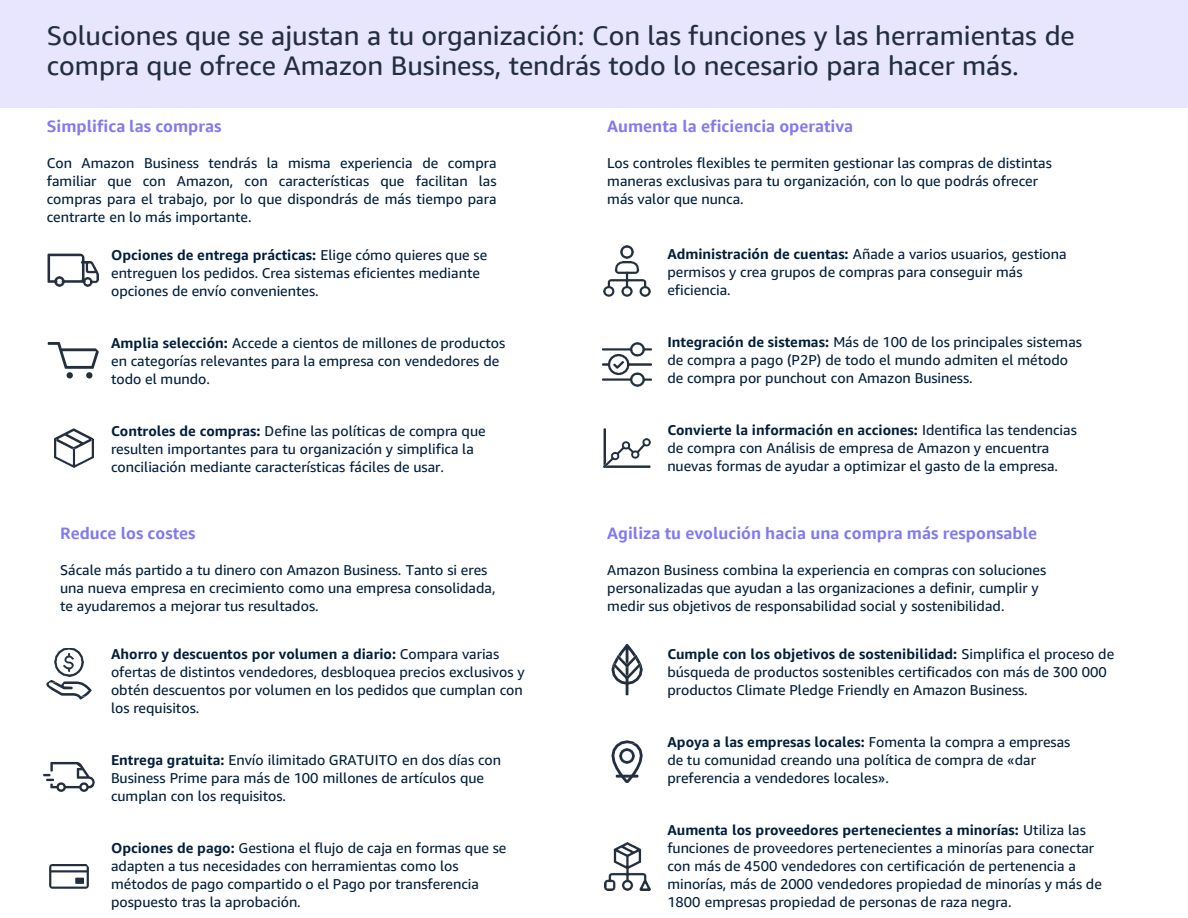
<style>
.page{position:relative;width:1188px;height:918px;background:#fff}
.page>*{position:absolute;margin:0;border:0;box-sizing:border-box;transform-origin:0 0}
.t1{font:27px/30px "Amazon Ember Display";color:#232f3e}
.t2{font:700 16.5px "Amazon Ember Display";color:#827af0}
.t3{font:14.25px/18px "Amazon Ember";color:#001f3c}
.s1{font-weight:700}
</style>
<div class="page">
<div style="left:0;top:0;width:1188px;height:108px;background:#e8e6ff"></div>
<img style="left:85px;top:262px;width:14px;height:24px">
<svg style="left:48px;top:254px;width:37px;height:32px"></svg>
<svg style="left:621px;top:246px;width:13px;height:12px"></svg>
<img style="left:604px;top:261px;width:46px;height:36px">
<svg style="left:611px;top:644px;width:32px;height:51px"></svg>
<img style="left:613px;top:656px;width:28px;height:22px">
<svg style="left:43px;top:762px;width:52px;height:30px"></svg>
<svg style="left:49px;top:864px;width:40px;height:25px"></svg>
<img style="left:55px;top:648px;width:28px;height:29px">
<svg style="left:46px;top:680px;width:46px;height:19px"></svg>
<img style="left:63px;top:654px;width:10px;height:17px">
<svg style="left:54px;top:428px;width:39px;height:11px"></svg>
<img style="left:54px;top:439px;width:39px;height:29px">
<svg style="left:604px;top:428px;width:2px;height:10px"></svg>
<img style="left:604px;top:438px;width:47px;height:30px">
<img style="left:604px;top:842px;width:46px;height:49px">
<svg style="left:48px;top:342px;width:51px;height:37px"></svg>
<img style="left:603px;top:342px;width:48px;height:45px">
<svg style="left:611px;top:740px;width:32px;height:43px"></svg>
<p class="t1" style="left:47px;top:21px;width:1029px">Soluciones que se ajustan a tu organización: Con las funciones y las herramientas de compra que ofrece Amazon Business, tendrás todo lo necesario para hacer más.</p>
<p class="t2" style="left:47px;top:116px;width:176px">Simplifica las compras</p>
<p class="t3" style="left:47px;top:154px;width:451px;text-align:justify">Con Amazon Business tendrás la misma experiencia de compra familiar que con Amazon, con características que facilitan las compras para el trabajo, por lo que dispondrás de más tiempo para centrarte en lo más importante.</p>
<p class="t3" style="left:111px;top:246px;width:378px"><span class="s1">Opciones de entrega prácticas:</span> Elige cómo quieres que se entreguen los pedidos. Crea sistemas eficientes mediante opciones de envío convenientes.</p>
<p class="t3" style="left:111px;top:334px;width:396px"><span class="s1">Amplia selección:</span> Accede a cientos de millones de productos en categorías relevantes para la empresa con vendedores de todo el mundo.</p>
<p class="t3" style="left:111px;top:422px;width:376px"><span class="s1">Controles de compras:</span> Define las políticas de compra que resulten importantes para tu organización y simplifica la conciliación mediante características fáciles de usar.</p>
<p class="t2" style="left:60px;top:523px;width:137px">Reduce los costes</p>
<p class="t3" style="left:60px;top:561px;width:437px">Sácale más partido a tu dinero con Amazon Business. Tanto si eres una nueva empresa en crecimiento como una empresa consolidada, te ayudaremos a mejorar tus resultados.</p>
<p class="t3" style="left:111px;top:645px;width:415px"><span class="s1">Ahorro y descuentos por volumen a diario:</span> Compara varias ofertas de distintos vendedores, desbloquea precios exclusivos y obtén descuentos por volumen en los pedidos que cumplan con los requisitos.</p>
<p class="t3" style="left:111px;top:751px;width:392px"><span class="s1">Entrega gratuita:</span> Envío ilimitado GRATUITO en dos días con<br>Business Prime para más de 100 millones de artículos que cumplan con los requisitos.</p>
<p class="t3" style="left:111px;top:839px;width:397px"><span class="s1">Opciones de pago:</span> Gestiona el flujo de caja en formas que se adapten a tus necesidades con herramientas como los métodos de pago compartido o el Pago por transferencia pospuesto tras la aprobación.</p>
<p class="t2" style="left:607px;top:116px;width:248px">Aumenta la eficiencia operativa</p>
<p class="t3" style="left:607px;top:154px;width:446px">Los controles flexibles te permiten gestionar las compras de distintas maneras exclusivas para tu organización, con lo que podrás ofrecer más valor que nunca.</p>
<p class="t3" style="left:667px;top:245px;width:401px"><span class="s1">Administración de cuentas:</span> Añade a varios usuarios, gestiona permisos y crea grupos de compras para conseguir más eficiencia.</p>
<p class="t3" style="left:667px;top:333px;width:416px"><span class="s1">Integración de sistemas:</span> Más de 100 de los principales sistemas de compra a pago (P2P) de todo el mundo admiten el método de compra por punchout con Amazon Business.</p>
<p class="t3" style="left:667px;top:421px;width:411px"><span class="s1">Convierte la información en acciones:</span> Identifica las tendencias de compra con Análisis de empresa de Amazon y encuentra nuevas formas de ayudar a optimizar el gasto de la empresa.</p>
<p class="t2" style="left:607px;top:523px;width:431px">Agiliza tu evolución hacia una compra más responsable</p>
<p class="t3" style="left:607px;top:561px;width:441px">Amazon Business combina la experiencia en compras con soluciones personalizadas que ayudan a las organizaciones a definir, cumplir y medir sus objetivos de responsabilidad social y sostenibilidad.</p>
<p class="t3" style="left:667px;top:645px;width:448px"><span class="s1">Cumple con los objetivos de sostenibilidad:</span> Simplifica el proceso de búsqueda de productos sostenibles certificados con más de 300 000 productos Climate Pledge Friendly en Amazon Business.</p>
<p class="t3" style="left:667px;top:733px;width:405px"><span class="s1">Apoya a las empresas locales:</span> Fomenta la compra a empresas de tu comunidad creando una política de compra de «dar preferencia a vendedores locales».</p>
<p class="t3" style="left:667px;top:822px;width:436px"><span class="s1">Aumenta los proveedores pertenecientes a minorías:</span> Utiliza las funciones de proveedores pertenecientes a minorías para conectar con más de 4500 vendedores con certificación de pertenencia a minorías, más de 2000 vendedores propiedad de minorías y más de 1800 empresas propiedad de personas de raza negra.</p>
</div>
